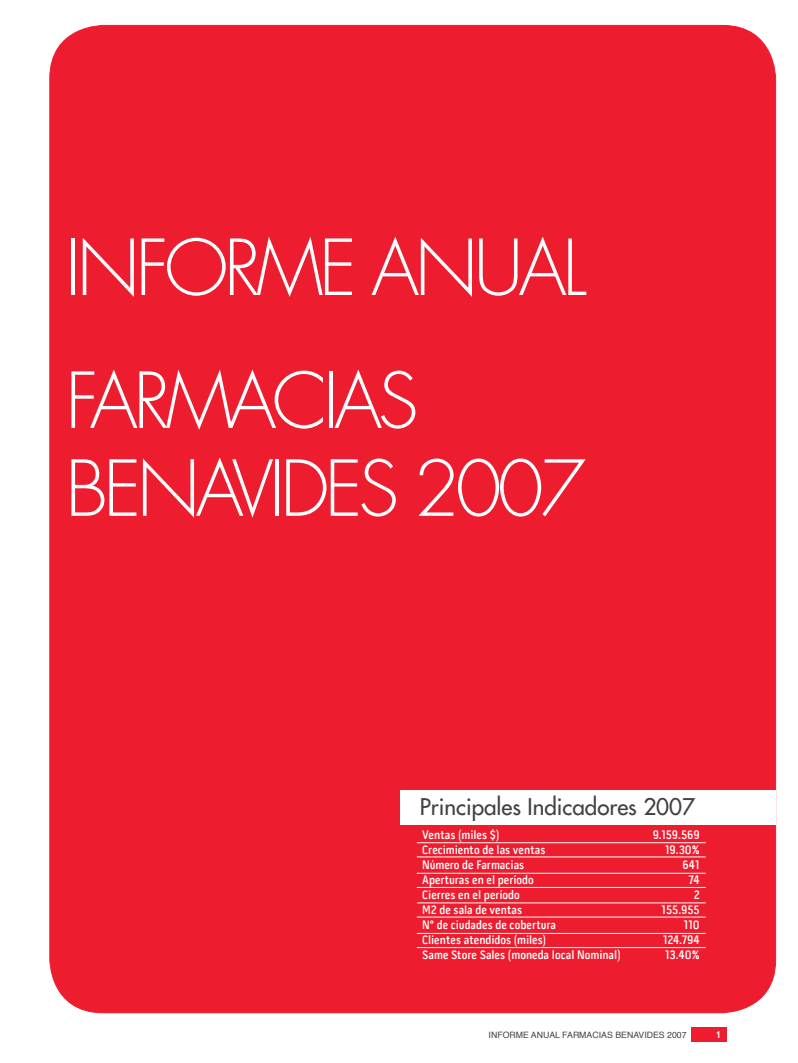
<style>
.page{position:relative;width:798px;height:1063px;background:#fff}
.page>*{position:absolute;margin:0;border:0;box-sizing:border-box;transform-origin:0 0}
.t1{font:300 75px/132.9px "Futura";letter-spacing:-.06em;color:#fff}
.t2{font:22.38px "Futura";color:#414142}
.t3{font:600 12.5px/15px "Pill Gothic 300 mg";color:#fff}
.t4{font:500 10px "Akzidenz Grotesk BE";color:#fff}
.t5{font:8.75px "Helvetica";color:#414142}
</style>
<div class="page">
<div style="left:691px;top:1028px;width:35px;height:14px;background:#ed1c2e"></div>
<div style="left:50px;top:25px;width:725px;height:988px;background:#ed1c2e;border-radius:53px"></div>
<div style="left:400px;top:790px;width:375px;height:34px;background:#fff"></div>
<hr style="left:416px;top:843px;width:289px;height:1px;background:#fff">
<hr style="left:416px;top:903px;width:289px;height:1px;background:#fff">
<hr style="left:416px;top:873px;width:289px;height:1px;background:#fff">
<hr style="left:416px;top:933px;width:289px;height:1px;background:#fff">
<hr style="left:416px;top:857px;width:289px;height:1px;background:#fff">
<hr style="left:416px;top:917px;width:289px;height:1px;background:#fff">
<hr style="left:416px;top:887px;width:289px;height:1px;background:#fff">
<hr style="left:416px;top:947px;width:289px;height:1px;background:#fff">
<h1 class="t1" style="left:65px;top:202px;width:522px">INFORME ANUAL<br>FARMACIAS</h1>
<h1 class="t1" style="left:65px;top:423px;width:522px">BENAVIDES 2007</h1>
<h2 class="t2" style="left:419px;top:792px;width:277px">Principales Indicadores 2007</h2>
<p class="t3" style="left:422px;top:827px;width:200px">Ventas (miles $)<br>Crecimiento de las ventas<br>Número de Farmacias<br>Aperturas en el período<br>Cierres en el período<br>M2 de sala de ventas<br>N° de ciudades de cobertura<br>Clientes atendidos (miles)<br>Same Store Sales (moneda local Nominal)</p>
<p class="t3" style="left:652px;top:827px;width:49px;text-align:right">9.159.569<br>19.30%<br>641<br>74<br>2<br>155.955<br>110<br>124.794<br>13.40%</p>
<p class="t5" style="left:488px;top:1028px;width:199px">INFORME ANUAL FARMACIAS BENAVIDES 2007</p>
<p class="t4" style="left:715px;top:1029px;width:7px">1</p>
</div>
